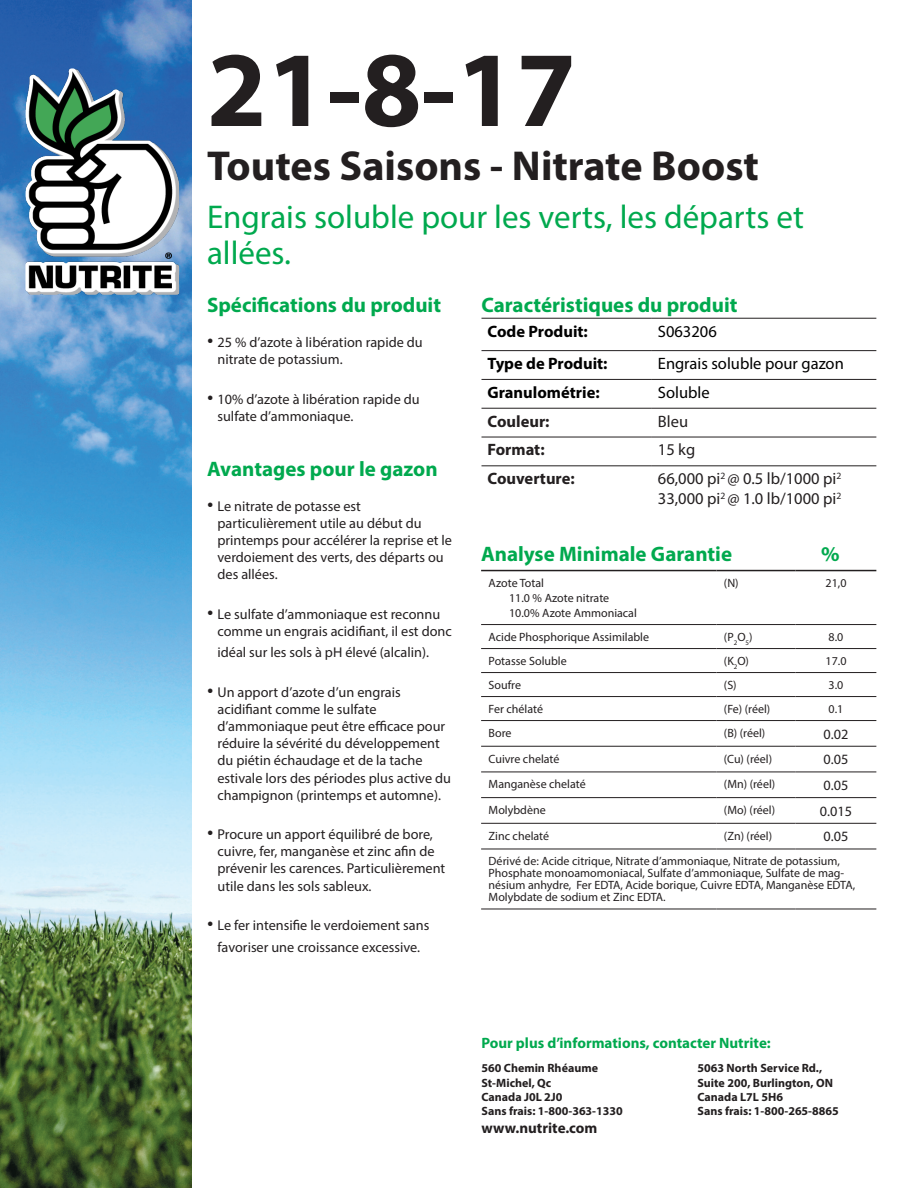
<style>
.page{position:relative;width:918px;height:1188px;background:#fff}
.page>*{position:absolute;margin:0;border:0;box-sizing:border-box;transform-origin:0 0}
.t1{font:700 108px "Myriad Pro";color:#231f20}
.t2{font:700 42px "Myriad Pro";color:#231f20}
.t3{font:33px/36px "Myriad Pro";color:#00a94e}
.t4{font:700 21px "Myriad Pro";color:#00a94e}
.t5{font:16.5px "Myriad Pro";color:#231f20}
.t6{font:700 16.5px "Myriad Pro";color:#000}
.t7{font:16.5px "Myriad Pro";color:#000}
.t8{font:700 16.5px "Myriad Pro";color:#231f20}
.t9{font:700 15px "Myriad Pro";color:#00a94e}
.t10{font:700 15px "Myriad Pro";color:#231f20}
.t11{font:14.25px/17.1px "Myriad Pro";color:#231f20}
.t12{font:12px/12px "Myriad Pro";color:#231f20}
.t13{font:700 12px "Myriad Pro";color:#231f20}
.s1{font-family:"Calisto";font-size:18px}
</style>
<div class="page">
<img style="left:0;top:0;width:191px;height:1188px">
<img style="left:25px;top:68px;width:154px;height:227px">
<hr style="left:482px;top:437px;width:170px;height:1px;background:#231f20">
<hr style="left:652px;top:437px;width:224px;height:1px;background:#231f20">
<hr style="left:482px;top:465px;width:170px;height:1px;background:#231f20">
<hr style="left:652px;top:465px;width:224px;height:1px;background:#231f20">
<hr style="left:482px;top:379px;width:170px;height:1px;background:#231f20">
<hr style="left:652px;top:379px;width:224px;height:1px;background:#231f20">
<hr style="left:482px;top:408px;width:170px;height:1px;background:#231f20">
<hr style="left:652px;top:408px;width:224px;height:1px;background:#231f20">
<hr style="left:482px;top:318px;width:170px;height:1px;background:#231f20">
<hr style="left:652px;top:318px;width:224px;height:1px;background:#231f20">
<hr style="left:482px;top:350px;width:170px;height:1px;background:#231f20">
<hr style="left:652px;top:350px;width:224px;height:1px;background:#231f20">
<hr style="left:481px;top:570px;width:235px;height:1px;background:#231f20">
<hr style="left:716px;top:570px;width:80px;height:1px;background:#231f20">
<hr style="left:796px;top:570px;width:80px;height:1px;background:#231f20">
<hr style="left:481px;top:624px;width:235px;height:1px;background:#231f20">
<hr style="left:716px;top:624px;width:80px;height:1px;background:#231f20">
<hr style="left:796px;top:624px;width:80px;height:1px;background:#231f20">
<hr style="left:481px;top:648px;width:235px;height:1px;background:#231f20">
<hr style="left:716px;top:648px;width:80px;height:1px;background:#231f20">
<hr style="left:796px;top:648px;width:80px;height:1px;background:#231f20">
<hr style="left:481px;top:672px;width:235px;height:1px;background:#231f20">
<hr style="left:716px;top:672px;width:80px;height:1px;background:#231f20">
<hr style="left:796px;top:672px;width:80px;height:1px;background:#231f20">
<hr style="left:481px;top:696px;width:235px;height:1px;background:#231f20">
<hr style="left:716px;top:696px;width:80px;height:1px;background:#231f20">
<hr style="left:796px;top:696px;width:80px;height:1px;background:#231f20">
<hr style="left:481px;top:720px;width:235px;height:1px;background:#231f20">
<hr style="left:716px;top:720px;width:80px;height:1px;background:#231f20">
<hr style="left:796px;top:720px;width:80px;height:1px;background:#231f20">
<hr style="left:481px;top:746px;width:235px;height:1px;background:#231f20">
<hr style="left:716px;top:746px;width:80px;height:1px;background:#231f20">
<hr style="left:796px;top:746px;width:80px;height:1px;background:#231f20">
<hr style="left:481px;top:772px;width:235px;height:1px;background:#231f20">
<hr style="left:716px;top:772px;width:80px;height:1px;background:#231f20">
<hr style="left:796px;top:772px;width:80px;height:1px;background:#231f20">
<hr style="left:481px;top:797px;width:235px;height:1px;background:#231f20">
<hr style="left:716px;top:797px;width:80px;height:1px;background:#231f20">
<hr style="left:796px;top:797px;width:80px;height:1px;background:#231f20">
<hr style="left:481px;top:823px;width:235px;height:1px;background:#231f20">
<hr style="left:716px;top:823px;width:80px;height:1px;background:#231f20">
<hr style="left:796px;top:823px;width:80px;height:1px;background:#231f20">
<hr style="left:481px;top:849px;width:235px;height:1px;background:#231f20">
<hr style="left:716px;top:849px;width:80px;height:1px;background:#231f20">
<hr style="left:796px;top:849px;width:80px;height:1px;background:#231f20">
<hr style="left:481px;top:909px;width:235px;height:1px;background:#231f20">
<hr style="left:716px;top:909px;width:80px;height:1px;background:#231f20">
<hr style="left:796px;top:909px;width:80px;height:1px;background:#231f20">
<p class="t1" style="left:207px;top:19px;width:371px">21-8-17</p>
<p class="t2" style="left:207px;top:138px;width:553px">Toutes Saisons - Nitrate Boost</p>
<p class="t3" style="left:207px;top:198px;width:598px">Engrais soluble pour les verts, les départs et allées.</p>
<p class="t4" style="left:207px;top:291px;width:236px">Spécifications du produit</p>
<p class="t11" style="left:218px;top:333px;width:207px;text-indent:-10px"><span class="s1">•</span> 25 % d’azote à libération rapide du nitrate de potassium.</p>
<p class="t11" style="left:218px;top:390px;width:204px;text-indent:-10px"><span class="s1">•</span> 10% d’azote à libération rapide du sulfate d’ammoniaque.</p>
<p class="t4" style="left:207px;top:455px;width:232px">Avantages pour le gazon</p>
<p class="t11" style="left:218px;top:497px;width:236px;text-indent:-10px"><span class="s1">•</span> Le nitrate de potasse est particulièrement utile au début du printemps pour accélérer la reprise et le verdoiement des verts, des départs ou des allées.</p>
<p class="t11" style="left:218px;top:605px;width:236px;text-indent:-10px"><span class="s1">•</span> Le sulfate d’ammoniaque est reconnu comme un engrais acidifiant, il est donc</p>
<p class="t11" style="left:218px;top:644px;width:213px">idéal sur les sols à pH élevé (alcalin).</p>
<p class="t11" style="left:218px;top:683px;width:235px;text-indent:-10px"><span class="s1">•</span> Un apport d’azote d’un engrais acidifiant comme le sulfate d’ammoniaque peut être efficace pour réduire la sévérité du développement du piétin échaudage et de la tache estivale lors des périodes plus active du champignon (printemps et automne).</p>
<p class="t11" style="left:218px;top:826px;width:229px;text-indent:-10px"><span class="s1">•</span> Procure un apport équilibré de bore, cuivre, fer, manganèse et zinc afin de prévenir les carences. Particulièrement utile dans les sols sableux.</p>
<p class="t11" style="left:207px;top:914px;width:224px;line-height:21.6px;text-align:center"><span class="s1">•</span> Le fer intensifie le verdoiement sans favoriser une croissance excessive.</p>
<p class="t4" style="left:482px;top:291px;width:257px">Caractéristiques du produit</p>
<p class="t6" style="left:488px;top:320px;width:102px">Code Produit:</p>
<p class="t7" style="left:658px;top:321px;width:60px">S063206</p>
<p class="t6" style="left:488px;top:353px;width:122px">Type de Produit:</p>
<p class="t7" style="left:658px;top:353px;width:187px">Engrais soluble pour gazon</p>
<p class="t6" style="left:488px;top:381px;width:114px">Granulométrie:</p>
<p class="t7" style="left:658px;top:382px;width:53px">Soluble</p>
<p class="t8" style="left:488px;top:410px;width:64px">Couleur:</p>
<p class="t5" style="left:658px;top:411px;width:32px">Bleu</p>
<p class="t8" style="left:488px;top:439px;width:59px">Format:</p>
<p class="t5" style="left:658px;top:440px;width:39px">15 kg</p>
<p class="t8" style="left:488px;top:468px;width:89px">Couverture:</p>
<p class="t5" style="left:658px;top:468px;width:185px">66,000 pi<sup>2</sup> @ 0.5 lb/1000 pi<sup>2</sup></p>
<p class="t5" style="left:658px;top:488px;width:185px">33,000 pi<sup>2</sup> @ 1.0 lb/1000 pi<sup>2</sup></p>
<p class="t4" style="left:481px;top:540px;width:253px">Analyse Minimale Garantie</p>
<p class="t4" style="left:821px;top:540px;width:20px">%</p>
<p class="t12" style="left:489px;top:577px;width:57px">Azote Total</p>
<p class="t12" style="left:509px;top:592px;width:102px">11.0 % Azote nitrate</p>
<p class="t12" style="left:509px;top:607px;width:129px">10.0% Azote Ammoniacal</p>
<p class="t12" style="left:724px;top:577px;width:16px">(N)</p>
<p class="t12" style="left:826px;top:577px;width:22px">21,0</p>
<p class="t12" style="left:489px;top:631px;width:162px">Acide Phosphorique Assimilable</p>
<p class="t12" style="left:724px;top:631px;width:30px">(P<sub>2</sub>O<sub>5</sub>)</p>
<p class="t12" style="left:829px;top:631px;width:16px">8.0</p>
<p class="t12" style="left:489px;top:655px;width:80px">Potasse Soluble</p>
<p class="t12" style="left:724px;top:655px;width:27px">(K<sub>2</sub>O)</p>
<p class="t12" style="left:826px;top:655px;width:22px">17.0</p>
<p class="t12" style="left:489px;top:679px;width:34px">Soufre</p>
<p class="t12" style="left:724px;top:679px;width:14px">(S)</p>
<p class="t12" style="left:829px;top:679px;width:16px">3.0</p>
<p class="t12" style="left:489px;top:703px;width:56px">Fer chélaté</p>
<p class="t12" style="left:724px;top:703px;width:48px">(Fe) (réel)</p>
<p class="t12" style="left:829px;top:703px;width:16px">0.1</p>
<p class="t12" style="left:489px;top:727px;width:24px">Bore</p>
<p class="t12" style="left:724px;top:727px;width:43px">(B) (réel)</p>
<p class="t11" style="left:824px;top:725px;width:26px">0.02</p>
<p class="t12" style="left:489px;top:753px;width:72px">Cuivre chelaté</p>
<p class="t12" style="left:724px;top:753px;width:50px">(Cu) (réel)</p>
<p class="t11" style="left:824px;top:751px;width:26px">0.05</p>
<p class="t12" style="left:489px;top:778px;width:99px">Manganèse chelaté</p>
<p class="t12" style="left:724px;top:778px;width:53px">(Mn) (réel)</p>
<p class="t11" style="left:824px;top:777px;width:26px">0.05</p>
<p class="t12" style="left:489px;top:804px;width:59px">Molybdène</p>
<p class="t12" style="left:724px;top:804px;width:53px">(Mo) (réel)</p>
<p class="t11" style="left:820px;top:802px;width:34px">0.015</p>
<p class="t12" style="left:489px;top:830px;width:62px">Zinc chelaté</p>
<p class="t12" style="left:724px;top:830px;width:50px">(Zn) (réel)</p>
<p class="t11" style="left:824px;top:828px;width:26px">0.05</p>
<p class="t12" style="left:489px;top:855px;width:368px">Dérivé de: Acide citrique, Nitrate d’ammoniaque, Nitrate de potassium, Phosphate monoamomoniacal, Sulfate d’ammoniaque, Sulfate de mag&shy;nésium anhydre, Fer EDTA, Acide borique, Cuivre EDTA, Manganèse EDTA, Molybdate de sodium et Zinc EDTA.</p>
<p class="t9" style="left:482px;top:1033px;width:291px">Pour plus d’informations, contacter Nutrite:</p>
<p class="t13" style="left:482px;top:1060px;width:118px">560 Chemin Rhéaume</p>
<p class="t13" style="left:698px;top:1060px;width:126px">5063 North Service Rd.,</p>
<p class="t13" style="left:482px;top:1075px;width:71px">St-Michel, Qc</p>
<p class="t13" style="left:698px;top:1075px;width:137px">Suite 200, Burlington, ON</p>
<p class="t13" style="left:482px;top:1089px;width:83px">Canada J0L 2J0</p>
<p class="t13" style="left:698px;top:1089px;width:87px">Canada L7L 5H6</p>
<p class="t13" style="left:482px;top:1104px;width:143px">Sans frais: 1-800-363-1330</p>
<p class="t13" style="left:698px;top:1104px;width:143px">Sans frais: 1-800-265-8865</p>
<p class="t10" style="left:482px;top:1119px;width:117px">www.nutrite.com</p>
</div>
